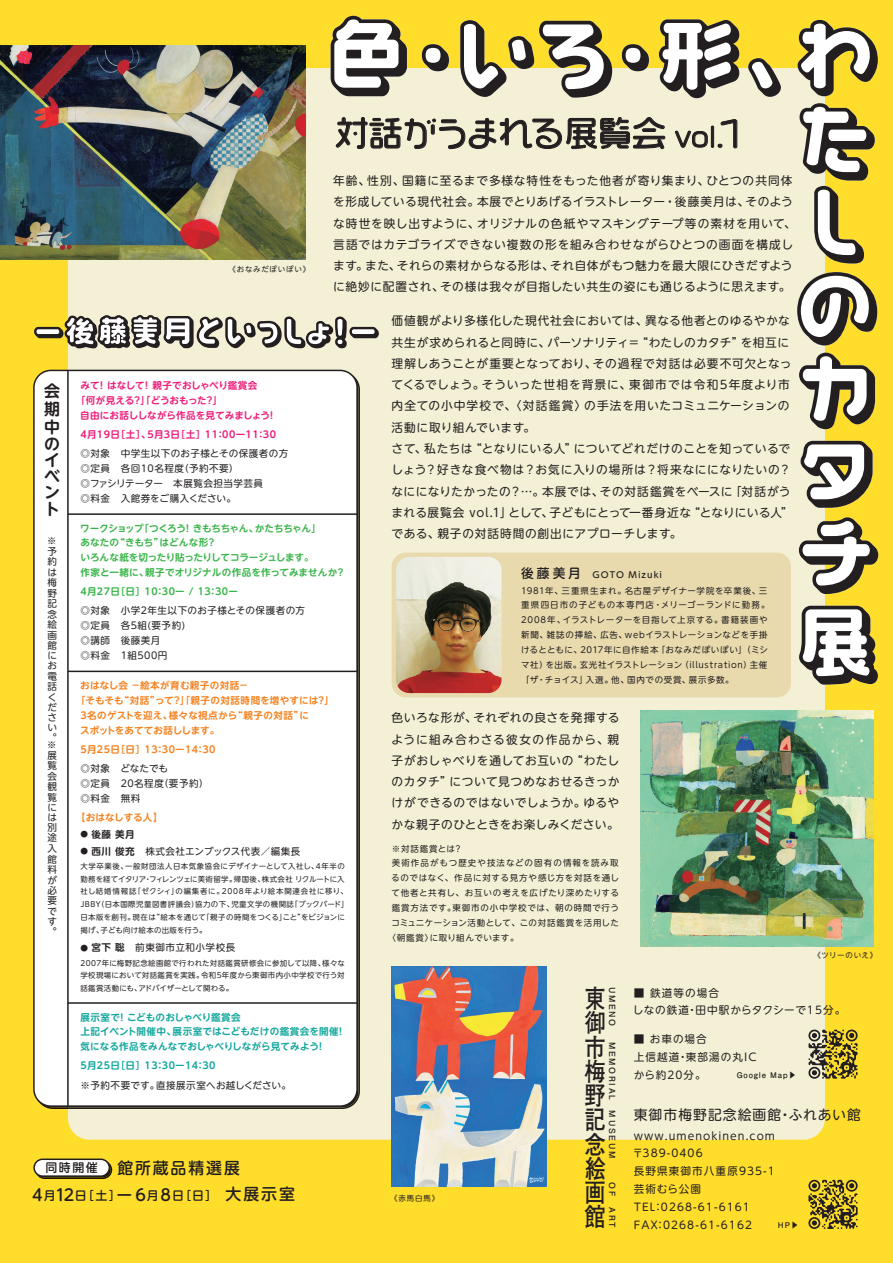
<style>
.page{position:relative;width:893px;height:1263px;background:#ffdd2b}
.page>*{position:absolute;margin:0;border:0;box-sizing:border-box;transform-origin:0 0}
.t1{font:34.05px "VDL Mega Maru Regular";color:#231f20}
.t2{font:700 25.5px/24.3px "Futo Go B101 Pr 6 N";color:#231f20;text-align:justify;scale:.83 1}
.t3{font:500 15.9px/27.6px "UD Shin M Go Pro";letter-spacing:.115em;color:#231f20}
.t4{font:700 15.9px/16.8px "UD Shin M Go Pro De";color:#231f20;text-align:justify}
.t5{font:13.8px "UD Shin M Go Pro";letter-spacing:.075em;color:#231f20}
.t6{font:11.7px/21.3px "UD Shin M Go Pro";letter-spacing:.05em;color:#231f20}
.t7{font:10.65px/17.9px "UD Shin M Go Pro";letter-spacing:.1em;color:#231f20}
.t8{font:9.6px/10.4px "UD Shin M Go Pro";letter-spacing:.05em;color:#231f20}
.t9{font:700 9.6px/14.9px "UD Shin M Go Pro De";letter-spacing:-.005em;color:#3ab54a}
.t10{font:700 9.6px/14.9px "UD Shin M Go Pro De";letter-spacing:.02em;color:#12a79d}
.t11{font:700 9.6px "UD Shin M Go Pro De";letter-spacing:.025em;color:#f58220}
.t12{font:700 9.6px "UD Shin M Go Pro De";letter-spacing:.015em;color:#ee1e7b}
.t13{font:700 9.6px "UD Shin M Go Pro De";letter-spacing:.05em;color:#ee1e7b}
.t14{font:9.6px "UD Shin M Go Pro";letter-spacing:.02em;color:#231f20}
.t15{font:700 9.6px "UD Shin M Go Pro De";letter-spacing:.05em;color:#3ab54a}
.t16{font:700 9.6px "UD Shin M Go Pro De";letter-spacing:.05em;color:#f58220}
.t17{font:700 9.6px "UD Shin M Go Pro De";letter-spacing:.05em;color:#12a79d}
.t18{font:700 9.6px "UD Shin M Go Pro De";letter-spacing:-.015em;color:#ee1e7b}
.t19{font:700 9.6px "UD Shin M Go Pro De";letter-spacing:.045em;color:#f58220}
.t20{font:700 9.6px "UD Shin M Go Pro De";letter-spacing:-.025em;color:#f58220}
.t21{font:700 9.6px "UD Shin M Go Pro De";color:#f58220}
.t22{font:700 9.6px "UD Shin M Go Pro De";color:#231f20}
.t23{font:8.55px/15px "UD Shin M Go Pro";letter-spacing:.08em;color:#231f20}
.t24{font:8.55px "UD Shin M Go Pro";letter-spacing:.035em;color:#231f20}
.t25{font:8.55px "UD Shin M Go Pro";letter-spacing:.1em;color:#231f20}
.t26{font:8.55px "UD Shin M Go Pro";letter-spacing:.125em;color:#231f20}
.t27{font:700 8.4px "Futo Go B101 Pr 6 N";letter-spacing:.2em;color:#231f20}
.t28{font:700 7.8px "Futo Go B101 Pr 6 N";letter-spacing:.1em;color:#231f20}
.t29{font:7.5px/12.8px "UD Shin M Go Pro";letter-spacing:.05em;color:#231f20}
.t30{font:7.5px "UD Shin M Go Pro";letter-spacing:.11em;color:#231f20}
.s1{font-size:25.5px}
.s2{font-size:7.65px}
.s3{font-family:"UD Shin M Go Pro De";font-weight:700;font-size:7.65px}
.s4{font-family:"UD Shin M Go Pro De";font-weight:700}
.s5{font-size:12px}
.s6{font-weight:500;font-size:12.75px}
.s7{font-weight:500}
</style>
<div class="page">
<div style="left:68px;top:68px;width:757px;height:1072px;background:#f3f0d5;border-radius:21px"></div>
<img style="left:392px;top:966px;width:155px;height:220px">
<svg style="left:38px;top:1163px;width:74px;height:16px"></svg>
<div style="left:34px;top:1159px;width:75px;height:17px;background:#fff;border-radius:8px"></div>
<div style="left:33px;top:1158px;width:77px;height:19px;border:2px solid #231f20;border-radius:8px"></div>
<div style="left:392px;top:553px;width:399px;height:144px;background:#e8daad;border-radius:14px"></div>
<svg style="left:808px;top:1029px;width:50px;height:50px"></svg>
<svg style="left:808px;top:1180px;width:50px;height:49px"></svg>
<img style="left:0;top:46px;width:305px;height:214px">
<img style="left:640px;top:710px;width:233px;height:236px">
<svg style="left:336px;top:117px;width:329px;height:33px"></svg>
<svg style="left:675px;top:130px;width:33px;height:18px"></svg>
<div style="left:711px;top:126px;width:3px;height:22px;border:1px solid #231f20"></div>
<svg style="left:718px;top:119px;width:19px;height:30px"></svg>
<img style="left:396px;top:557px;width:106px;height:136px">
<svg style="left:331px;top:16px;width:76px;height:80px"></svg>
<svg style="left:422px;top:44px;width:27px;height:27px"></svg>
<svg style="left:460px;top:20px;width:152px;height:78px"></svg>
<svg style="left:622px;top:44px;width:27px;height:27px"></svg>
<svg style="left:659px;top:19px;width:80px;height:79px"></svg>
<svg style="left:748px;top:58px;width:33px;height:39px"></svg>
<svg style="left:33px;top:315px;width:346px;height:794px;background:#f4f3ef"></svg>
<svg style="left:797px;top:20px;width:81px;height:76px"></svg>
<svg style="left:799px;top:103px;width:76px;height:161px"></svg>
<svg style="left:797px;top:272px;width:80px;height:73px"></svg>
<svg style="left:799px;top:353px;width:76px;height:76px"></svg>
<svg style="left:801px;top:441px;width:72px;height:67px"></svg>
<svg style="left:799px;top:517px;width:79px;height:77px"></svg>
<svg style="left:799px;top:606px;width:79px;height:79px;background:#ada999"></svg>
<p class="t30" style="left:229px;top:263px;width:83px">《おなみだぽいぽい》</p>
<h1 class="t1" style="left:334px;top:110px;width:410px">対話がうまれる展覧会 <span class="s1">vol.</span>1</h1>
<p class="t6" style="left:333px;top:169px;width:464px">年齢、性別、国籍に至るまで多様な特性をもった他者が寄り集まり、ひとつの共同体を形成している現代社会。本展でとりあげるイラストレーター・後藤美月は、そのような時世を映し出すように、オリジナルの色紙やマスキングテープ等の素材を用いて、言語ではカテゴライズできない複数の形を組み合わせながらひとつの画面を構成します。また、それらの素材からなる形は、それ自体がもつ魅力を最大限にひきだすように絶妙に配置され、その様は我々が目指したい共生の姿にも通じるように思えます。</p>
<h3 class="t4" style="left:44px;top:382px;width:17px">会期中のイベン</h3>
<h3 class="t4" style="left:44px;top:502px;width:26px">ト　</h3>
<p class="t8" style="left:58px;top:536px;width:11px;rotate:90deg">※</p>
<p class="t8" style="left:47px;top:546px;width:11px">予約は梅野記念絵画館にお電話ください。</p>
<p class="t8" style="left:58px;top:740px;width:11px;rotate:90deg">※</p>
<p class="t8" style="left:47px;top:749px;width:11px;text-align:justify">展覧会観覧には別途入館料が必要です。</p>
<p class="t12" style="left:80px;top:378px;width:179px">みて！ はなして！ 親子でおしゃべり鑑賞会</p>
<p class="t18" style="left:76px;top:392px;width:148px">「何が見える？」「どうおもった？」</p>
<p class="t12" style="left:80px;top:407px;width:197px">自由にお話ししながら作品を見てみましょう！</p>
<p class="t13" style="left:80px;top:426px;width:197px">4月19日［土］、5月3日［土］11：00ー11：30</p>
<p class="t8" style="left:80px;top:445px;width:209px;line-height:14.9px">◎対象　中学生以下のお子様とその保護者の方◎定員　各回10名程度（予約不要）<br>◎ファシリテーター　本展覧会担当学芸員<br>◎料金　入館券をご購入ください。</p>
<p class="t9" style="left:80px;top:520px;width:267px">ワークショップ「つくろう！ きもちちゃん、かたちちゃん」<br>あなたの“きもち”はどんな形？<br>いろんな紙を切ったり貼ったりしてコラージュします。<br>作家と一緒に、親子でオリジナルの作品を作ってみませんか？</p>
<p class="t15" style="left:80px;top:584px;width:159px">4月27日［日］10：30ー / 13：30ー</p>
<p class="t8" style="left:80px;top:603px;width:226px;line-height:14.9px">◎対象　小学2年生以下のお子様とその保護者の方◎定員　各5組(要予約)　<br>◎講師　後藤美月<br>◎料金　1組500円</p>
<p class="t19" style="left:80px;top:677px;width:170px">おはなし会 －絵本が育む親子の対話－</p>
<p class="t11" style="left:76px;top:692px;width:260px">「そもそも“対話”って？」「親子の対話時間を増やすには？」</p>
<p class="t11" style="left:80px;top:707px;width:230px">3名のゲストを迎え、様々な視点から“親子の対話”に</p>
<p class="t20" style="left:80px;top:722px;width:141px">スポットをあててお話しします。</p>
<p class="t16" style="left:80px;top:741px;width:137px">5月25日［日］13：30ー14：30</p>
<p class="t8" style="left:80px;top:760px;width:129px;line-height:14.9px">◎対象　どなたでも<br>◎定員　20名程度（要予約）◎料金　無料</p>
<p class="t21" style="left:76px;top:809px;width:88px">【おはなしする人】</p>
<p class="t22" style="left:80px;top:826px;width:56px"><span class="s2">●</span> 後藤 美月</p>
<p class="t14" style="left:80px;top:843px;width:221px"><span class="s3">●</span> <span class="s4">西川 俊充</span>　株式会社エンブックス代表／編集長</p>
<p class="t29" style="left:80px;top:859px;width:270px">大学卒業後、一般財団法人日本気象協会にデザイナーとして入社し、4年半の勤務を経てイタリア・フィレンツェに美術留学。帰国後、株式会社 リクルートに入社し結婚情報誌「ゼクシィ」の編集者に。2008年より絵本関連会社に移り、JBBY（日本国際児童図書評議会）協力の下、児童文学の機関誌「ブックバード」日本版を創刊。現在は“絵本を通じて「親子の時間をつくる」こと”をビジョンに掲げ、子ども向け絵本の出版を行う。</p>
<p class="t8" style="left:80px;top:942px;width:156px"><span class="s3">●</span> <span class="s4">宮下 聡</span>　前東御市立和小学校長</p>
<p class="t29" style="left:80px;top:956px;width:266px;text-align:justify">2007年に梅野記念絵画館で行われた対話鑑賞研修会に参加して以降、様々な学校現場において対話鑑賞を実践。令和5年度から東御市内小中学校で行う対話鑑賞活動にも、アドバイザーとして関わる。</p>
<p class="t10" style="left:80px;top:1009px;width:267px">展示室で！ こどものおしゃべり鑑賞会<br>上記イベント開催中、展示室ではこどもだけの鑑賞会を開催！気になる作品をみんなでおしゃべりしながら見てみよう！</p>
<p class="t17" style="left:80px;top:1058px;width:137px">5月25日［日］13：30ー14：30</p>
<p class="t8" style="left:80px;top:1079px;width:212px">※予約不要です。直接展示室へお越しください。</p>
<h3 class="t3" style="left:32px;top:1153px;width:264px"><span class="s5">　同時開催　</span> 館所蔵品精選展<br>4<span class="s5">月</span>12<span class="s5">日［土］</span>ー6<span class="s5">月</span>8<span class="s5">日［日］</span> 大展示室</h3>
<p class="t6" style="left:392px;top:310px;width:403px">価値観がより多様化した現代社会においては、異なる他者とのゆるやかな共生が求められると同時に、パーソナリティ＝“わたしのカタチ”を相互に理解しあうことが重要となっており、その過程で対話は必要不可欠となってくるでしょう。そういった世相を背景に、東御市では令和5年度より市内全ての小中学校で、〈対話鑑賞〉の手法を用いたコミュニケーションの活動に取り組んでいます。<br>さて、私たちは“となりにいる人”についてどれだけのことを知っているでしょう？好きな食べ物は？お気に入りの場所は？将来なにになりたいの？なにになりたかったの？…。本展では、その対話鑑賞をベースに「対話がうまれる展覧会 vol.1」として、子どもにとって一番身近な“となりにいる人”である、親子の対話時間の創出にアプローチします。</p>
<p class="t23" style="left:521px;top:567px;width:250px"><span class="s6">後藤美月</span> <span class="s7">GOTO Mizuki<br></span>1981年、三重県生まれ。名古屋デザイナー学院を卒業後、三重県四日市の子どもの本専門店・メリーゴーランドに勤務。<br>2008年、イラストレーターを目指して上京する。書籍装画や新聞、雑誌の挿絵、広告、webイラストレーションなどを手掛けるとともに、2017年に自作絵本「おなみだぽいぽい」（ミシマ社）を出版。玄光社イラストレーション（illustration）主催「ザ・チョイス」入選。他、国内での受賞、展示多数。</p>
<p class="t6" style="left:392px;top:707px;width:230px;text-align:justify">色いろな形が、それぞれの良さを発揮するように組み合わさる彼女の作品から、親子がおしゃべりを通してお互いの“わたしのカタチ”について見つめなおせるきっかけができるのではないでしょうか。ゆるやかな親子のひとときをお楽しみください。</p>
<p class="t23" style="left:392px;top:840px;width:72px">※対話鑑賞とは？</p>
<p class="t26" style="left:392px;top:856px;width:228px">美術作品がもつ歴史や技法などの固有の情報を読み取</p>
<p class="t23" style="left:391px;top:870px;width:229px">るのではなく、作品に対する見方や感じ方を対話を通し</p>
<p class="t23" style="left:391px;top:885px;width:229px">て他者と共有し、お互いの考えを広げたり深めたりする</p>
<p class="t25" style="left:392px;top:901px;width:229px">鑑賞方法です。東御市の小中学校では、朝の時間で行う</p>
<p class="t24" style="left:391px;top:916px;width:229px">コミュニケーション活動として、この対話鑑賞を活用した</p>
<p class="t23" style="left:387px;top:930px;width:133px">〈朝鑑賞〉に取り組んでいます。</p>
<p class="t29" style="left:390px;top:1191px;width:51px">《赤馬白馬》</p>
<h2 class="t2" style="left:584px;top:985px;width:27px">東御市梅野記念絵画館</h2>
<p class="t27" style="left:619px;top:987px;width:41px;rotate:90deg">UMENO</p>
<p class="t27" style="left:619px;top:1041px;width:60px;rotate:90deg">MEMORIAL</p>
<p class="t27" style="left:619px;top:1110px;width:49px;rotate:90deg">MUSEUM</p>
<p class="t27" style="left:619px;top:1182px;width:15px;rotate:90deg">OF</p>
<p class="t27" style="left:619px;top:1207px;width:22px;rotate:90deg">ART</p>
<p class="t29" style="left:813px;top:948px;width:66px">《ツリーのいえ》</p>
<p class="t7" style="left:633px;top:983px;width:214px">■ 鉄道等の場合<br>しなの鉄道・田中駅からタクシーで15分。</p>
<p class="t7" style="left:634px;top:1030px;width:124px">■ お車の場合<br>上信越道・東部湯の丸ICから約20分。</p>
<p class="t28" style="left:737px;top:1069px;width:61px">Google Map▶</p>
<p class="t5" style="left:634px;top:1103px;width:229px">東御市梅野記念絵画館・ふれあい館</p>
<p class="t7" style="left:632px;top:1126px;width:144px">www.umenokinen.com〒389-0406<br>長野県東御市八重原935-1芸術むら公園<br>TEL：0268-61-6161　<br>FAX：0268-61-6162</p>
<p class="t28" style="left:778px;top:1219px;width:22px">HP▶</p>
</div>
